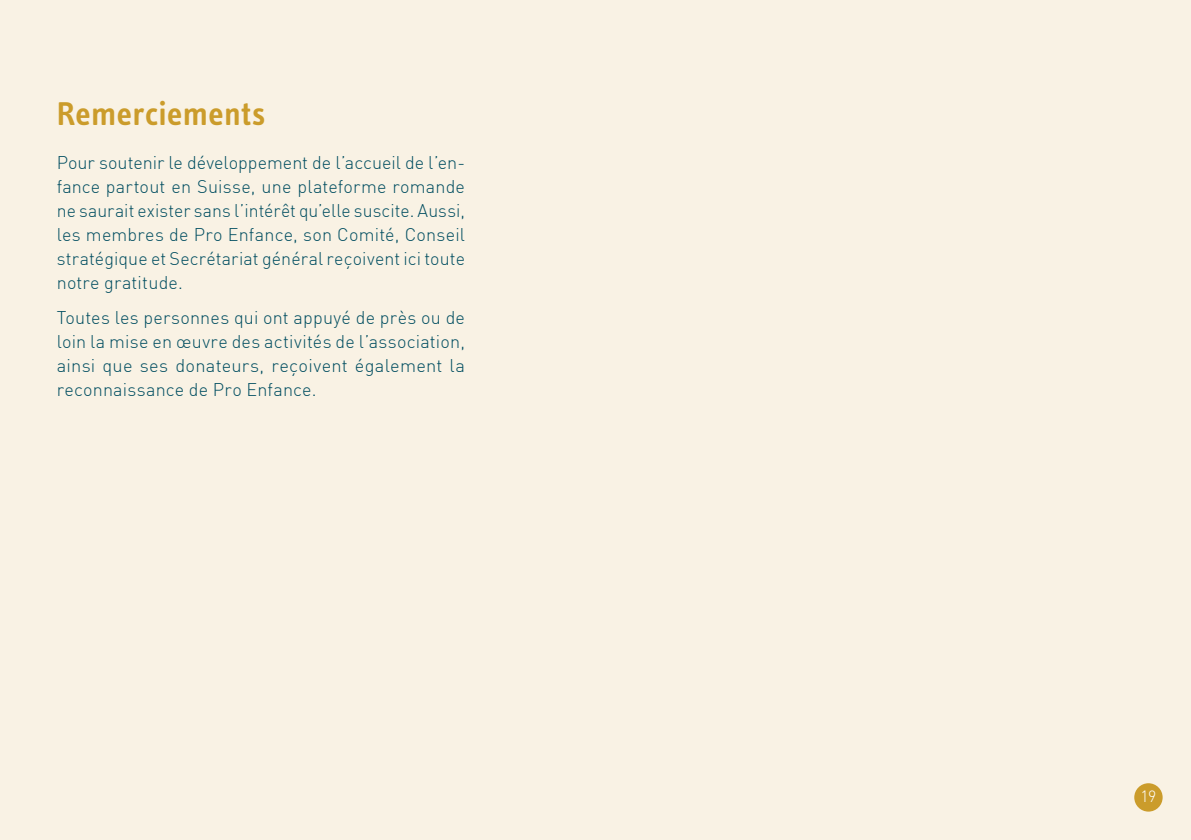
<style>
.page{position:relative;width:1191px;height:840px;background:#fff}
.page>*{position:absolute;margin:0;border:0;box-sizing:border-box;transform-origin:0 0}
.titre{font:34px "Info Text Semibold Tf";letter-spacing:.005em;color:#cb9c2b}
.texte_courant{font:300 18px/24px "DIN";letter-spacing:.01em;color:#004d60;text-align:justify}
.t1{font:300 16px "DIN";color:#fff}
</style>
<div class="page">
<div style="left:0;top:0;width:1191px;height:839px;background:#f9f2e4"></div>
<div style="left:1134px;top:782px;width:28px;height:29px;background:#cb9c2b;border-radius:50%"></div>
<p class="titre" style="left:57px;top:94px;width:210px">Remerciements</p>
<p class="texte_courant" style="left:57px;top:150px;width:410px">Pour soutenir le développement de l’accueil de l’en&shy;fance partout en Suisse, une plateforme romande ne saurait exister sans l’intérêt qu’elle suscite. Aussi, les membres de Pro Enfance, son Comité, Conseil stratégique et Secrétariat général reçoivent ici toute notre gratitude.</p>
<p class="texte_courant" style="left:57px;top:305px;width:410px">Toutes les personnes qui ont appuyé de près ou de loin la mise en œuvre des activités de l’association, ainsi que ses donateurs, reçoivent également la reconnaissance de Pro Enfance.</p>
<p class="t1" style="left:1140px;top:785px;width:18px">19</p>
</div>
